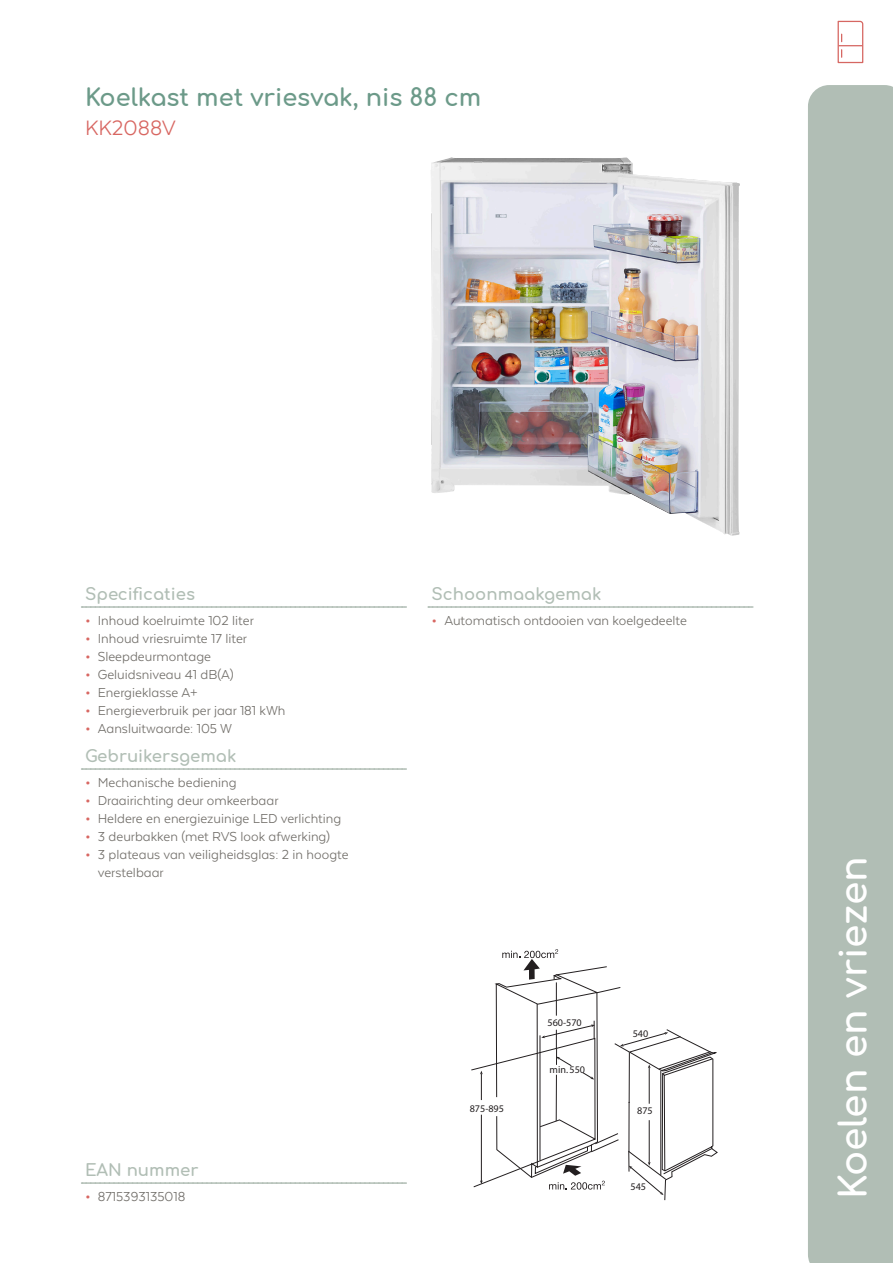
<style>
.page{position:relative;width:893px;height:1263px;background:#fff}
.page>*{position:absolute;margin:0;border:0;box-sizing:border-box;transform-origin:0 0}
.t1{font:700 37.5px "Comfortaa";color:#fff}
.Productomschrijving{font:700 24px "Comfortaa";color:#6c9a89}
.Typenummer{font:24px "Texta Alt";color:#d86762}
.producttekst_tussenk{font:700 16.5px "Comfortaa";color:#b1beb5}
.Producttekst_tussenk{font:700 16.5px "Comfortaa";color:#b1beb5}
.t2{font:15px/18px "Texta Alt";color:#706d68}
.t3{font:10.2px "Helvetica Neue";color:#231f20}
.s1{font-weight:700;font-size:18px;color:#d86762}
</style>
<div class="page">
<div style="left:808px;top:85px;width:85px;height:1178px;background:#b1beb5"></div>
<svg style="left:837px;top:20px;width:27px;height:44px"></svg>
<img style="left:431px;top:157px;width:309px;height:379px">
<svg style="left:471px;top:949px;width:247px;height:252px"></svg>
<svg style="left:82px;top:606px;width:324px;height:2px"></svg>
<svg style="left:82px;top:768px;width:324px;height:2px"></svg>
<svg style="left:428px;top:606px;width:325px;height:2px"></svg>
<svg style="left:82px;top:1182px;width:324px;height:2px"></svg>
<p class="Productomschrijving" style="left:85px;top:75px;width:398px">Koelkast met vriesvak, nis 88 cm</p>
<p class="Typenummer" style="left:85px;top:115px;width:93px">KK2088V</p>
<p class="producttekst_tussenk" style="left:85px;top:579px;width:112px">Specificaties</p>
<p class="t2" style="left:85px;top:611px;width:170px"><span class="s1">•</span> Inhoud koelruimte 102 liter</p>
<p class="t2" style="left:85px;top:629px;width:164px"><span class="s1">•</span> Inhoud vriesruimte 17 liter</p>
<p class="t2" style="left:85px;top:647px;width:128px"><span class="s1">•</span> Sleepdeurmontage</p>
<p class="t2" style="left:85px;top:665px;width:150px"><span class="s1">•</span> Geluidsniveau 41 dB(A)</p>
<p class="t2" style="left:85px;top:683px;width:114px"><span class="s1">•</span> Energieklasse A+</p>
<p class="t2" style="left:85px;top:701px;width:202px"><span class="s1">•</span> Energieverbruik per jaar 181 kWh</p>
<p class="t2" style="left:85px;top:719px;width:149px"><span class="s1">•</span> Aansluitwaarde: 105 W</p>
<p class="producttekst_tussenk" style="left:85px;top:741px;width:153px">Gebruikersgemak</p>
<p class="t2" style="left:85px;top:773px;width:153px"><span class="s1">•</span> Mechanische bediening</p>
<p class="t2" style="left:85px;top:791px;width:195px"><span class="s1">•</span> Draairichting deur omkeerbaar</p>
<p class="t2" style="left:85px;top:809px;width:258px"><span class="s1">•</span> Heldere en energiezuinige LED verlichting</p>
<p class="t2" style="left:85px;top:827px;width:247px"><span class="s1">•</span> 3 deurbakken (met RVS look afwerking)</p>
<p class="t2" style="left:98px;top:845px;width:252px;text-indent:-13px"><span class="s1">•</span> 3 plateaus van veiligheidsglas: 2 in hoogte verstelbaar</p>
<p class="Producttekst_tussenk" style="left:85px;top:1155px;width:115px">EAN nummer</p>
<p class="t2" style="left:85px;top:1187px;width:102px"><span class="s1">•</span> 8715393135018</p>
<p class="producttekst_tussenk" style="left:432px;top:579px;width:171px">Schoonmaakgemak</p>
<p class="t2" style="left:432px;top:611px;width:257px"><span class="s1">•</span> Automatisch ontdooien van koelgedeelte</p>
<p class="t3" style="left:547px;top:1016px;width:36px">560-570</p>
<p class="t3" style="left:550px;top:1063px;width:37px">min. 550</p>
<p class="t3" style="left:633px;top:1027px;width:17px">540</p>
<p class="t3" style="left:470px;top:1102px;width:36px">875-895</p>
<p class="t3" style="left:637px;top:1104px;width:17px">875</p>
<p class="t3" style="left:631px;top:1180px;width:17px">545</p>
<h1 class="t1" style="left:819px;top:1199px;width:344px;rotate:-90deg">Koelen en vriezen</h1>
</div>
